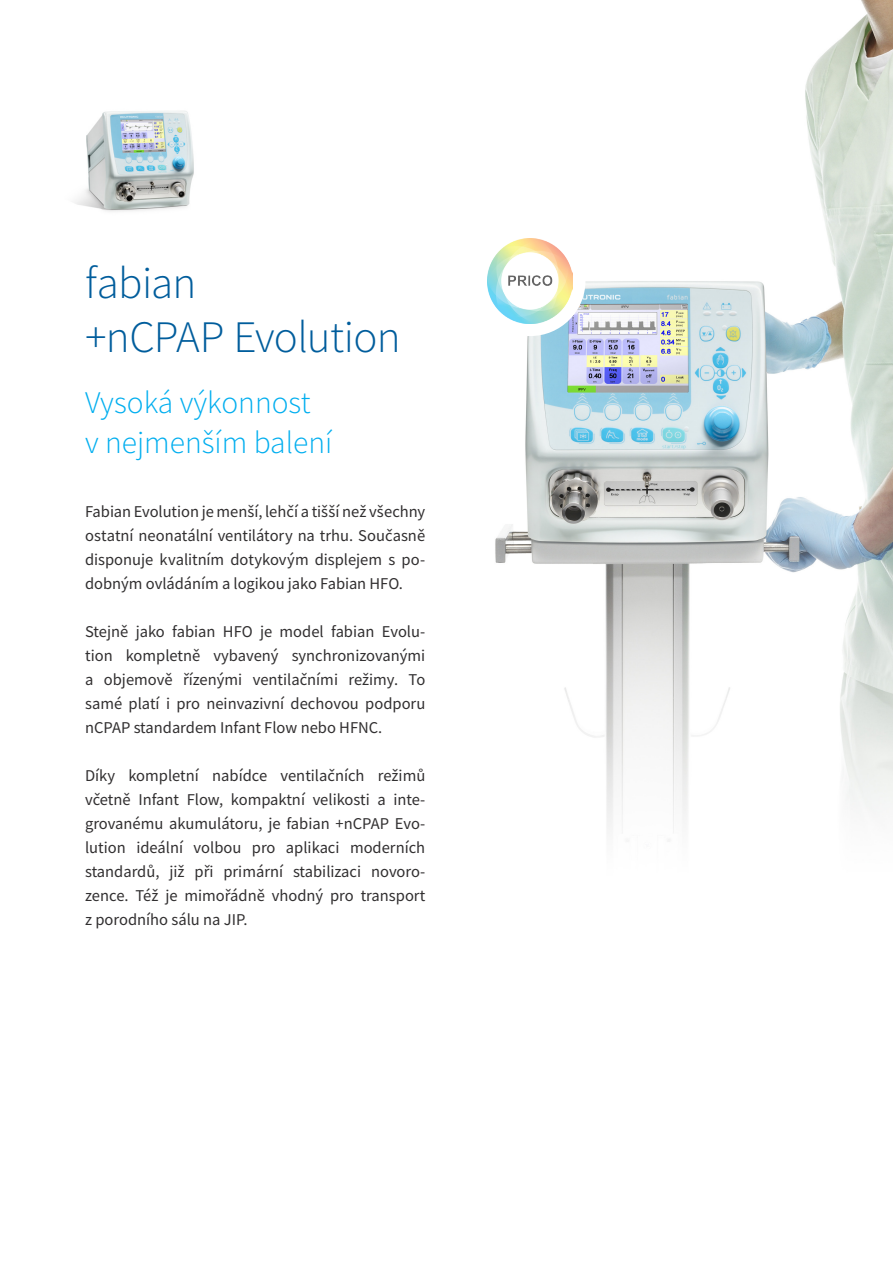
<style>
.page{position:relative;width:893px;height:1263px;background:#fff}
.page>*{position:absolute;margin:0;border:0;box-sizing:border-box;transform-origin:0 0}
.t1{font:300 45px "Source Sans Pro";letter-spacing:-.015em;color:#005d9c}
.t2{font:300 31.5px "Source Sans Pro";color:#00aeef}
.t3{font:16.5px/24px "Source Sans Pro";color:#312f30;text-align:justify}
</style>
<div class="page">
<img style="left:74px;top:111px;width:120px;height:101px">
<img style="left:495px;top:0;width:398px;height:842px">
<div style="left:475px;top:225px;width:110px;height:111px;background:#fff;border-radius:50%"></div>
<img style="left:488px;top:238px;width:85px;height:85px">
<p class="t1" style="left:85px;top:256px;width:113px">fabian</p>
<p class="t1" style="left:85px;top:310px;width:317px">+nCPAP Evolution</p>
<p class="t2" style="left:85px;top:383px;width:227px">Vysoká výkonnost</p>
<p class="t2" style="left:85px;top:424px;width:249px">v nejmenším balení</p>
<p class="t3" style="left:85px;top:500px;width:342px">Fabian Evolution je menší, lehčí a tišší než všechny ostatní neonatální ventilátory na trhu. Současně disponuje kvalitním dotykovým displejem s po&shy;dobným ovládáním a logikou jako Fabian HFO.</p>
<p class="t3" style="left:85px;top:620px;width:342px">Stejně jako fabian HFO je model fabian Evolu&shy;tion kompletně vybavený synchronizovanými a objemově řízenými ventilačními režimy. To samé platí i pro neinvazivní dechovou podporu nCPAP standardem Infant Flow nebo HFNC.</p>
<p class="t3" style="left:85px;top:764px;width:342px">Díky kompletní nabídce ventilačních režimů včetně Infant Flow, kompaktní velikosti a inte&shy;grovanému akumulátoru, je fabian +nCPAP Evo&shy;lution ideální volbou pro aplikaci moderních standardů, již při primární stabilizaci novoro&shy;zence. Též je mimořádně vhodný pro transport z porodního sálu na JIP.</p>
</div>
